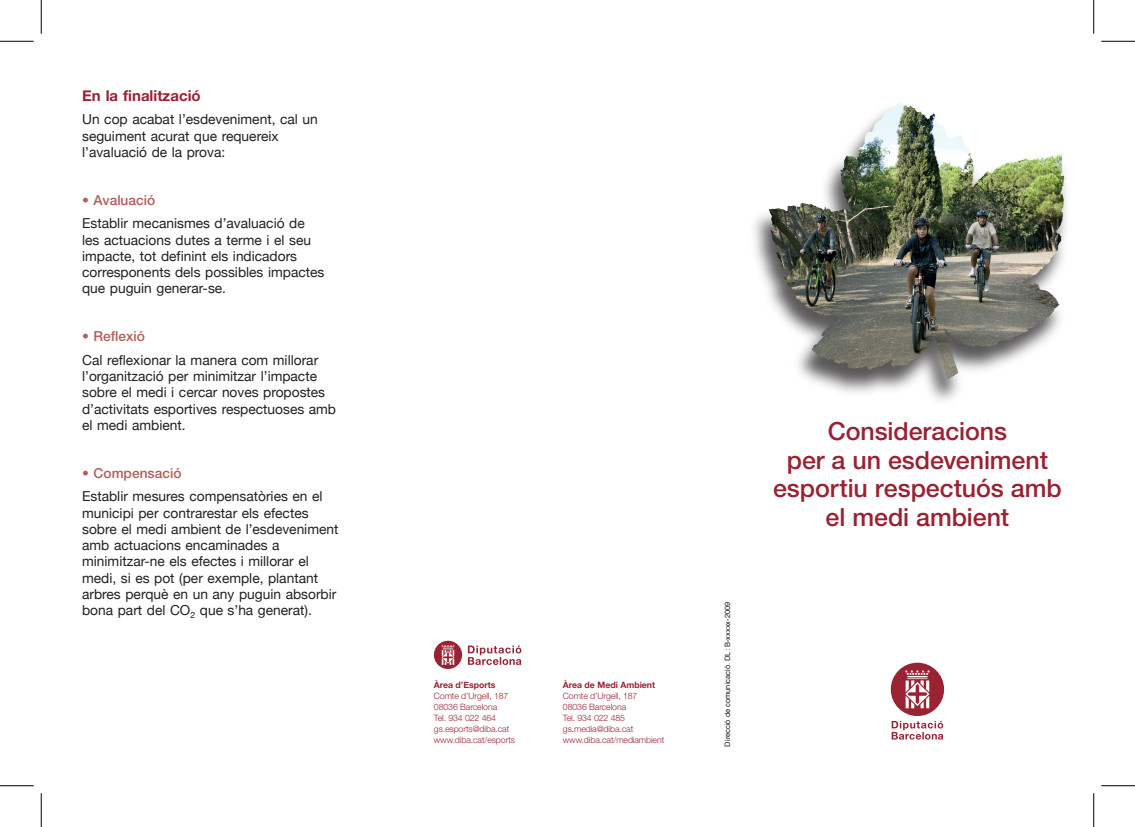
<style>
.page{position:relative;width:1135px;height:827px;background:#fff}
.page>*{position:absolute;margin:0;border:0;box-sizing:border-box;transform-origin:0 0}
.t1{font:500 25px/28.8px "Helvetica Neue";letter-spacing:-.005em;color:#923;text-align:center}
.t2{font:700 15px "Helvetica Neue";color:#923}
.t3{font:13.75px/16.2px "Helvetica Neue";color:#231f20}
.t4{font:500 13.75px "Helvetica Neue";color:#b05e5a}
.t5{font:300 8.75px/11px "Helvetica Neue";letter-spacing:-.01em;color:#923}
.t6{font:700 8.75px "Helvetica Neue";color:#923}
.t7{font:7.5px "Helvetica";color:#231f20}
</style>
<div class="page">
<svg style="left:434px;top:640px;width:87px;height:29px"></svg>
<img style="left:754px;top:102px;width:313px;height:299px">
<img style="left:800px;top:102px;width:99px;height:110px">
<svg style="left:891px;top:662px;width:53px;height:77px"></svg>
<hr style="left:0;top:41px;width:34px;height:1px;background:#000">
<hr style="left:1101px;top:41px;width:34px;height:1px;background:#000">
<hr style="left:0;top:785px;width:34px;height:1px;background:#000">
<hr style="left:1101px;top:785px;width:34px;height:1px;background:#000">
<hr style="left:41px;top:0;width:1px;height:34px;background:#000">
<hr style="left:41px;top:793px;width:1px;height:34px;background:#000">
<hr style="left:1093px;top:0;width:1px;height:34px;background:#000">
<hr style="left:1093px;top:793px;width:1px;height:34px;background:#000">
<p class="t2" style="left:82px;top:86px;width:120px">En la finalització</p>
<p class="t3" style="left:82px;top:111px;width:237px">Un cop acabat l’esdeveniment, cal un seguiment acurat que requereix l’avaluació de la prova:</p>
<p class="t4" style="left:82px;top:192px;width:75px">• Avaluació</p>
<p class="t3" style="left:82px;top:215px;width:244px">Establir mecanismes d’avaluació de les actuacions dutes a terme i el seu impacte, tot definint els indicadors corresponents dels possibles impactes que puguin generar-se.</p>
<p class="t4" style="left:82px;top:328px;width:64px">• Reflexió</p>
<p class="t3" style="left:82px;top:351px;width:255px">Cal reflexionar la manera com millorar l’organització per minimitzar l’impacte sobre el medi i cercar noves propostes d’activitats esportives respectuoses amb el medi ambient.</p>
<p class="t4" style="left:82px;top:465px;width:101px">• Compensació</p>
<p class="t3" style="left:82px;top:488px;width:258px">Establir mesures compensatòries en el municipi per contrarestar els efectes sobre el medi ambient de l’esdeveniment amb actuacions encaminades a minimitzar-ne els efectes i millorar el medi, si es pot (per exemple, plantant arbres perquè en un any puguin absorbir bona part del CO<sub>2</sub> que s’ha generat).</p>
<p class="t6" style="left:434px;top:679px;width:63px">Àrea d’Esports</p>
<p class="t5" style="left:434px;top:690px;width:83px">Comte d’Urgell, 187<br>08036 Barcelona<br>Tel. 934 022 464 gs.esports@diba.cat www.diba.cat/esports</p>
<p class="t6" style="left:563px;top:679px;width:94px">Àrea de Medi Ambient</p>
<p class="t5" style="left:563px;top:690px;width:103px">Comte d’Urgell, 187<br>08036 Barcelona<br>Tel. 934 022 485 gs.media@diba.cat www.diba.cat/mediambient</p>
<p class="t7" style="left:722px;top:746px;width:146px;rotate:-90deg">Direcció de comunicació. DL: B-xxxxx-2009</p>
<h1 class="t1" style="left:773px;top:416px;width:290px">Consideracions<br>per a un esdeveniment esportiu respectuós amb el medi ambient</h1>
</div>
